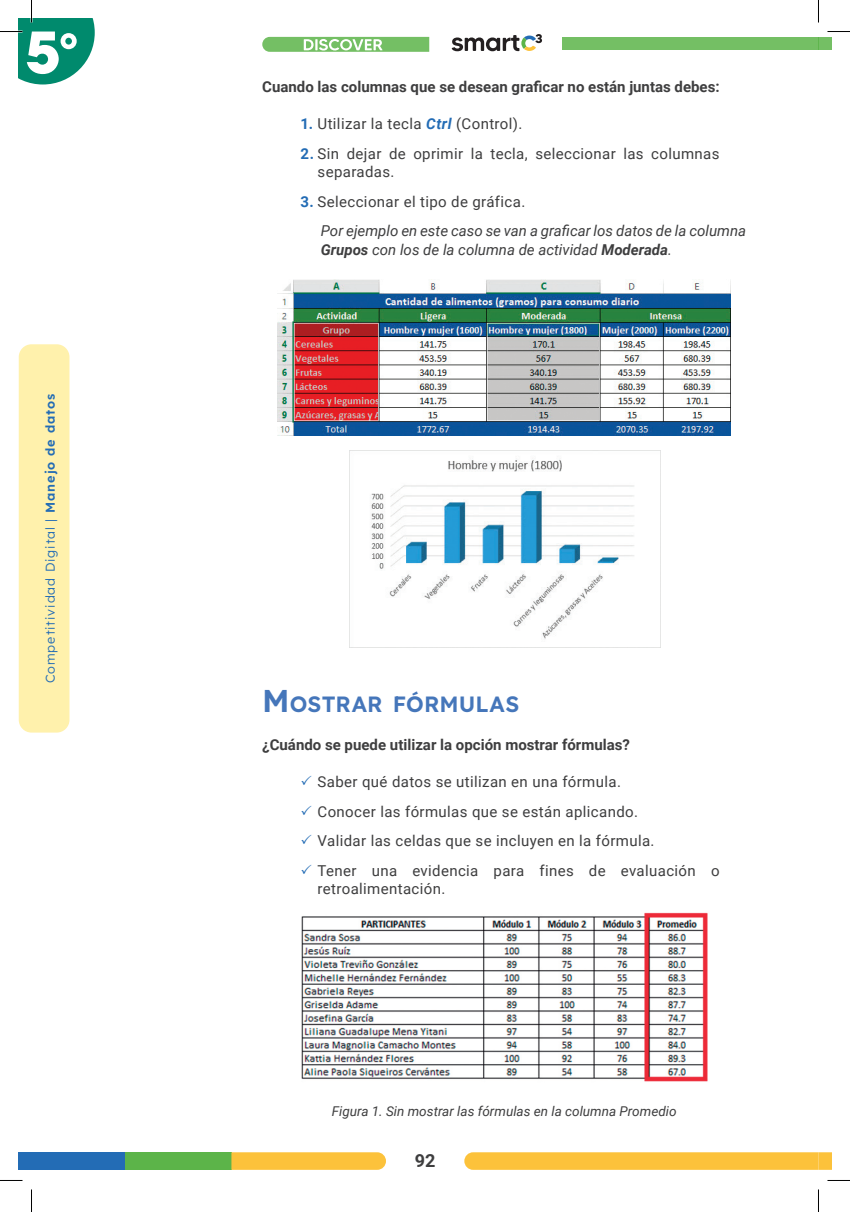
<style>
.page{position:relative;width:850px;height:1212px;background:#fff}
.page>*{position:absolute;margin:0;border:0;box-sizing:border-box;transform-origin:0 0}
.C3_Principal_Titulos{font:600 22.05px "Lexend";letter-spacing:.005em;color:#4576ba}
.t1{font:700 18px "Roboto";color:#3e3e3f}
.t2{font:15px/18.8px "Roboto";letter-spacing:.025em;color:#3e3e3f}
.C3_TextoBase{font:700 15px "Roboto";color:#3e3e3f}
.C3_TextoBase-2{font:italic 15px/18.8px "Roboto";color:#3e3e3f}
.C3_TextoBase-3{font:italic 13.5px "Roboto";color:#3e3e3f}
.t3{font:300 12.75px "Lexend";letter-spacing:.075em;color:#236cb5}
.s1{font-weight:600}
.s2{font-weight:700;color:#236cb5}
.s3{font-weight:700;font-style:italic;color:#236cb5}
.s4{font-weight:700}
.s5{font-size:31.5px}
.s6{color:#236cb5}
</style>
<div class="page">
<div style="left:19px;top:1151px;width:106px;height:18px;background:#236cb5"></div>
<div style="left:125px;top:1151px;width:106px;height:18px;background:#5cb449"></div>
<svg style="left:231px;top:1152px;width:155px;height:17px"></svg>
<div style="left:464px;top:1152px;width:367px;height:17px;background:#fcc23b"></div>
<div style="left:19px;top:344px;width:50px;height:388px;background:#fff1ac;border-radius:13px"></div>
<div style="left:818px;top:37px;width:13px;height:12px;background:#74bf64"></div>
<div style="left:562px;top:37px;width:256px;height:12px;background:#74bf64"></div>
<svg style="left:451px;top:34px;width:91px;height:18px"></svg>
<svg style="left:262px;top:37px;width:167px;height:15px"></svg>
<img style="left:349px;top:450px;width:311px;height:197px">
<img style="left:278px;top:279px;width:452px;height:156px">
<img style="left:301px;top:912px;width:407px;height:170px">
<svg style="left:827px;top:31px;width:23px;height:1px"></svg>
<svg style="left:0;top:0;width:95px;height:84px"></svg>
<svg style="left:31px;top:1189px;width:1px;height:22px"></svg>
<svg style="left:818px;top:0;width:1px;height:22px"></svg>
<svg style="left:818px;top:1189px;width:1px;height:22px"></svg>
<p class="t3" style="left:41px;top:683px;width:291px;rotate:-90deg">Competitividad Digital | <span class="s1">Manejo de datos</span></p>
<p class="C3_TextoBase" style="left:262px;top:76px;width:459px">Cuando las columnas que se desean graficar no están juntas debes:</p>
<p class="t2" style="left:300px;top:114px;width:223px"><span class="s2">1.</span> Utilizar la tecla <span class="s3">Ctrl</span> (Control).</p>
<p class="t2" style="left:317px;top:143px;width:403px;text-indent:-17px"><span class="s2">2.</span> Sin dejar de oprimir la tecla, seleccionar las columnas separadas.</p>
<p class="t2" style="left:300px;top:191px;width:226px"><span class="s2">3.</span> Seleccionar el tipo de gráfica.</p>
<p class="C3_TextoBase-2" style="left:321px;top:221px;width:427px">Por ejemplo en este caso se van a graficar los datos de la columna<br><span class="s4">Grupos</span> con los de la columna de actividad <span class="s4">Moderada</span>.</p>
<p class="C3_Principal_Titulos" style="left:262px;top:687px;width:258px"><span class="s5">M</span> OSTRAR FÓRMULAS</p>
<p class="C3_TextoBase" style="left:262px;top:733px;width:369px">¿Cuándo se puede utilizar la opción mostrar fórmulas?</p>
<p class="t2" style="left:300px;top:772px;width:322px"><span class="s6">✓</span> Saber qué datos se utilizan en una fórmula.</p>
<p class="t2" style="left:300px;top:801px;width:339px"><span class="s6">✓</span> Conocer las fórmulas que se están aplicando.</p>
<p class="t2" style="left:300px;top:830px;width:355px"><span class="s6">✓</span> Validar las celdas que se incluyen en la fórmula.</p>
<p class="t2" style="left:317px;top:860px;width:403px;text-indent:-17px"><span class="s6">✓</span> Tener una evidencia para fines de evaluación o retroalimentación.</p>
<p class="C3_TextoBase-3" style="left:332px;top:1100px;width:346px">Figura 1. Sin mostrar las fórmulas en la columna Promedio</p>
<p class="t1" style="left:414px;top:1147px;width:22px">92</p>
</div>
